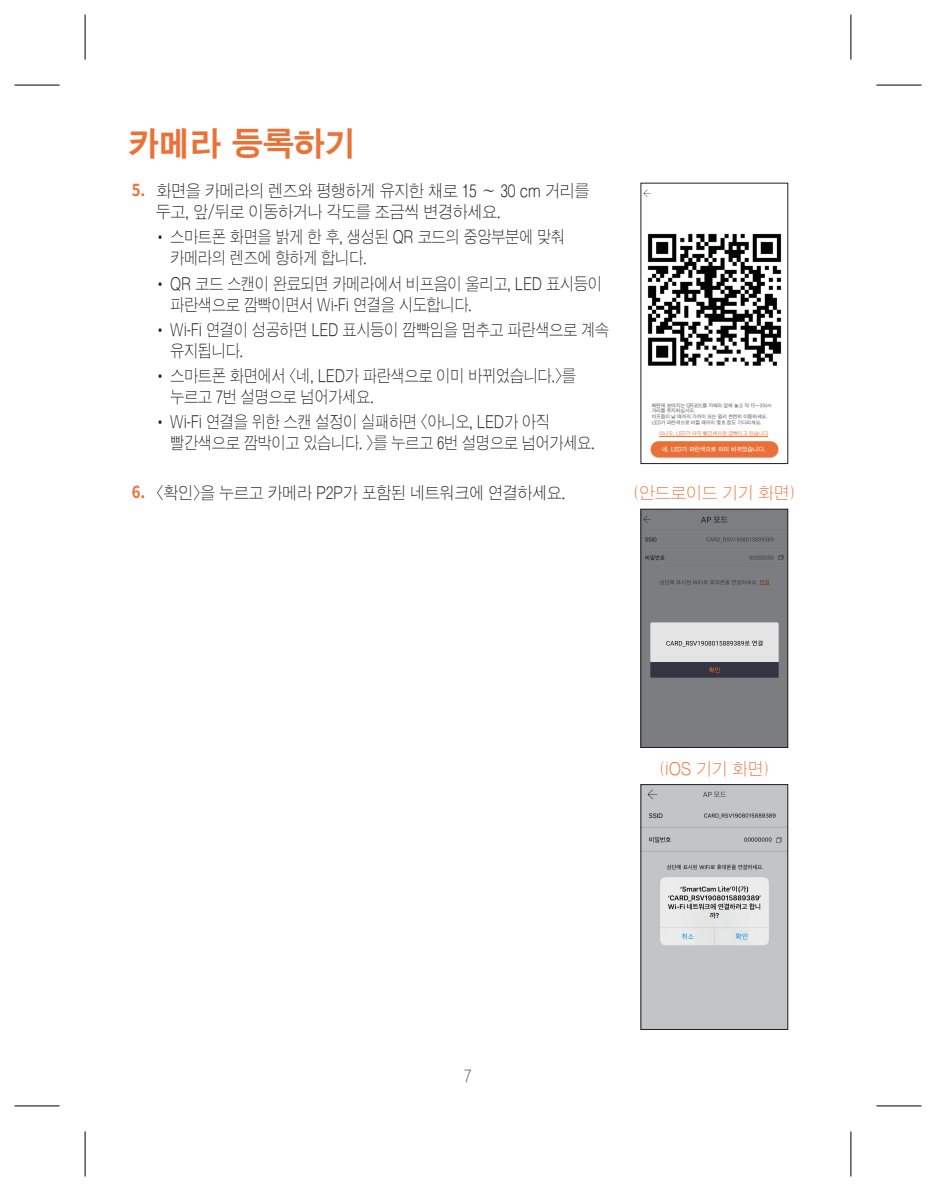
<style>
.page{position:relative;width:936px;height:1191px;background:#fff}
.page>*{position:absolute;margin:0;border:0;box-sizing:border-box;transform-origin:0 0}
.t1{font:33px "D Xgo 60 KS Cpc EUC H";letter-spacing:-.01em;color:#ec7136;scale:.95 1}
.t2{font:16.5px/21px "D Xgo Std 10";letter-spacing:-.01em;color:#231f20;scale:.85 1}
.t3{font:16.5px/21px "D Xgo Std 10";letter-spacing:-.01em;color:#231f20;scale:.9 1}
.t4{font:16.5px "D Xgo Std 10";color:#ec7136;scale:.95 1}
.t5{font:16.5px "D Xgo Std 10";color:#6c6d70;scale:.95 1}
.t6{font:6.9px "Noto Sans CJ Kkr";color:#0095d9}
.t7{font:5.7px "D Xgo 40 KS Cpc EUC H";color:#fff;scale:.95 1}
.t8{font:5.1px "D Xgo Std 30";color:#eb7136;scale:.95 1}
.t9{font:4.8px/5.7px "D Xgo Std 30";color:#57585a;scale:.95 1}
.s1{font-family:"Noto Sans CJ Kkr";font-weight:700;color:#ec7136}
.s2{font-family:"D Xgo Std 30"}
</style>
<div class="page">
<img style="left:643px;top:189px;width:139px;height:270px">
<hr style="left:659px;top:436px;width:109px;height:1px;background:#eb7136">
<img style="left:642px;top:511px;width:144px;height:234px">
<div style="left:640px;top:509px;width:148px;height:238px;border:1px solid #231f20"></div>
<img style="left:642px;top:786px;width:144px;height:241px">
<div style="left:640px;top:784px;width:148px;height:245px;border:1px solid #231f20"></div>
<svg style="left:15px;top:84px;width:45px;height:1px"></svg>
<svg style="left:876px;top:84px;width:45px;height:1px"></svg>
<svg style="left:84px;top:15px;width:1px;height:45px"></svg>
<svg style="left:84px;top:1131px;width:1px;height:45px"></svg>
<hr style="left:15px;top:85px;width:45px;height:1px;background:#000">
<hr style="left:876px;top:85px;width:45px;height:1px;background:#000">
<hr style="left:15px;top:1105px;width:45px;height:1px;background:#000">
<hr style="left:876px;top:1105px;width:45px;height:1px;background:#000">
<hr style="left:85px;top:15px;width:1px;height:45px;background:#000">
<hr style="left:85px;top:1131px;width:1px;height:45px;background:#000">
<hr style="left:850px;top:15px;width:1px;height:45px;background:#000">
<hr style="left:850px;top:1131px;width:1px;height:45px;background:#000">
<h1 class="t1" style="left:128px;top:127px;width:242px">카메라 등록하기</h1>
<p class="t3" style="left:156px;top:181px;width:483px;text-indent:-24px"><span class="s1">5.</span> 화면을 카메라의 렌즈와 평행하게 유지한 채로 15 ~ 30 cm 거리를 두고, 앞/뒤로 이동하거나 각도를 조금씩 변경하세요.</p>
<p class="t2" style="left:170px;top:227px;width:466px;text-indent:-17px"><span class="s2">•</span> 스마트폰 화면을 밝게 한 후, 생성된 QR 코드의 중앙부분에 맞춰 카메라의 렌즈에 향하게 합니다.</p>
<p class="t2" style="left:170px;top:274px;width:509px;text-indent:-17px"><span class="s2">•</span> QR 코드 스캔이 완료되면 카메라에서 비프음이 울리고, LED 표시등이 파란색으로 깜빡이면서 Wi-Fi 연결을 시도합니다.</p>
<p class="t2" style="left:170px;top:320px;width:517px;text-indent:-17px"><span class="s2">•</span> Wi-Fi 연결이 성공하면 LED 표시등이 깜빡임을 멈추고 파란색으로 계속 유지됩니다.</p>
<p class="t2" style="left:170px;top:366px;width:479px;text-indent:-17px"><span class="s2">•</span> 스마트폰 화면에서 &lt;네, LED가 파란색으로 이미 바뀌었습니다.&gt;를 누르고 7번 설명으로 넘어가세요.</p>
<p class="t2" style="left:170px;top:412px;width:501px;text-indent:-17px"><span class="s2">•</span> Wi-Fi 연결을 위한 스캔 설정이 실패하면 &lt;아니오, LED가 아직 빨간색으로 깜박이고 있습니다. &gt;를 누르고 6번 설명으로 넘어가세요.</p>
<p class="t9" style="left:651px;top:402px;width:128px">화면에 보여지는 QR코드를 카메라 앞에 놓고 약 15~30cm 거리를 유지하십시오.<br>비프음이 날 때까지 가까이 또는 멀리 천천히 이동하세요.<br>LED가 파란색으로 바뀔 때까지 몇초 정도 기다리세요.</p>
<p class="t8" style="left:659px;top:431px;width:116px">아니오, LED가 아직 빨간색으로 깜빡이고 있습니다</p>
<p class="t7" style="left:662px;top:446px;width:110px">네, LED가 파란색으로 이미 바뀌었습니다.</p>
<p class="t3" style="left:132px;top:483px;width:483px"><span class="s1">6.</span> &lt;확인&gt;을 누르고 카메라 P2P가 포함된 네트워크에 연결하세요.</p>
<p class="t4" style="left:634px;top:485px;width:170px">(안드로이드 기기 화면)</p>
<p class="t4" style="left:660px;top:760px;width:116px">(iOS 기기 화면)</p>
<p class="t5" style="left:464px;top:1067px;width:10px">7</p>
<p class="t6" style="left:681px;top:932px;width:14px">취소</p>
<p class="t6" style="left:735px;top:932px;width:14px">확인</p>
</div>
